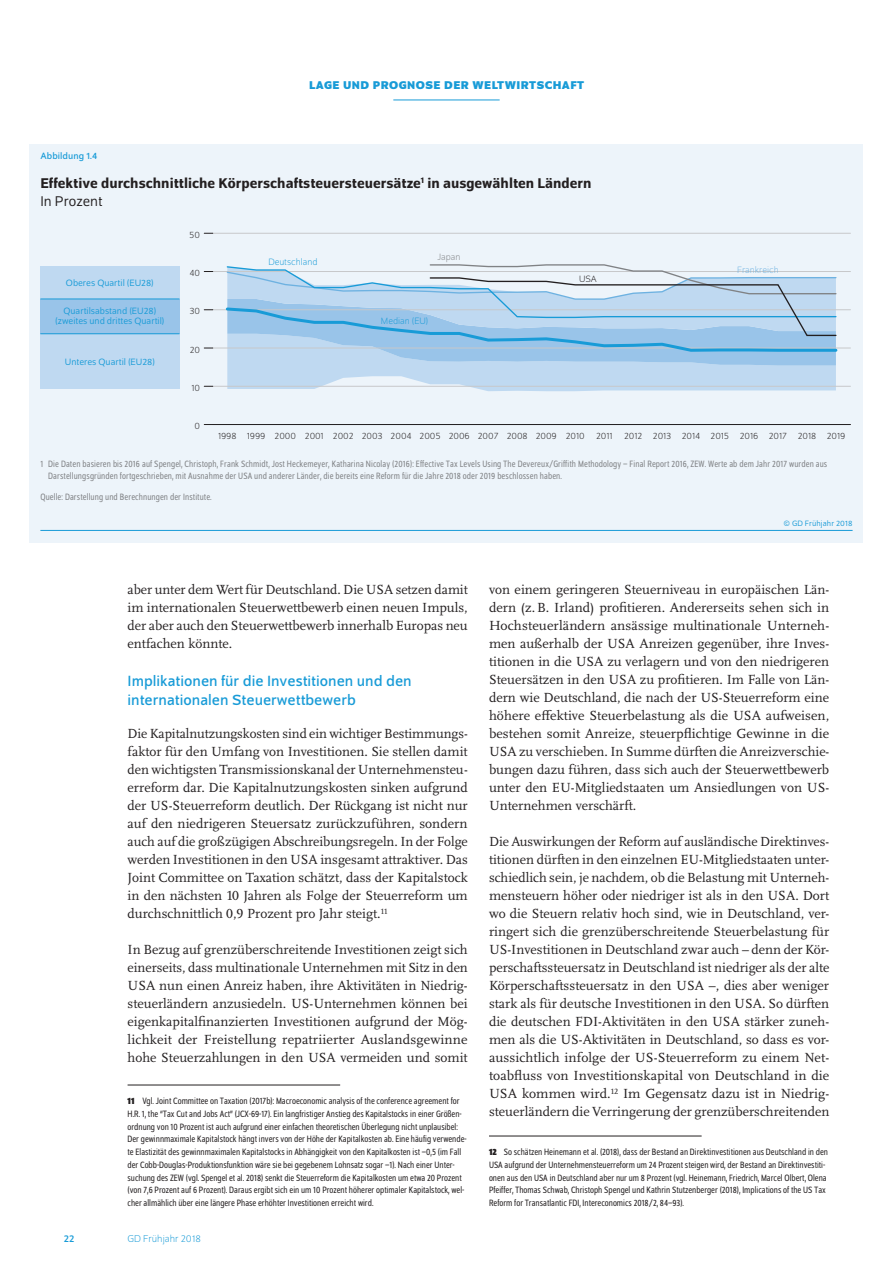
<style>
.page{position:relative;width:893px;height:1263px;background:#fff}
.page>*{position:absolute;margin:0;border:0;box-sizing:border-box;transform-origin:0 0}
.t1{font:15.75px/19.5px "Schumpeter";color:#189bd7}
.t2{font:500 15px "Schumpeter";color:#231f20}
.t3{font:15px "Schumpeter Blond";color:#231f20}
.t4{font:13.8px/18px "Scala Pro";color:#231f20;text-align:justify}
.t5{font:700 12px "Schumpeter";color:#189bd7}
.t6{font:300 10.5px "Schumpeter";color:#189bd7}
.t7{font:10.5px "Schumpeter";color:#189bd7}
.t8{font:semi-condensed 9.75px/12.8px "Schumpeter Blond";color:#231f20}
.t9{font:semi-condensed 9.75px/12px "Schumpeter Blond";letter-spacing:.01em;color:#808285}
.t10{font:300 9.75px "Schumpeter";color:#231f20}
.t11{font:9.75px/9.8px "Schumpeter Blond";color:#189bd7;text-align:center}
.t12{font:300 9.75px "Schumpeter";color:#189bd7}
.t13{font:9.75px "Schumpeter";letter-spacing:.01em;color:#189bd7}
.t14{font:300 9.75px "Schumpeter";letter-spacing:-.005em;color:#6eb2e1}
.t15{font:300 9.75px "Schumpeter";color:#808285}
.t16{font:8.25px "Schumpeter Blond";letter-spacing:.01em;color:#189bd7}
.s1{font-family:"Schumpeter";font-weight:700}
</style>
<div class="page">
<hr style="left:393px;top:100px;width:107px;height:1px;background:#189bd7">
<hr style="left:489px;top:1135px;width:213px;height:1px;background:#231f20">
<hr style="left:128px;top:1084px;width:212px;height:1px;background:#231f20">
<div style="left:30px;top:144px;width:833px;height:399px;background:#edf4fa"></div>
<div style="left:40px;top:267px;width:139px;height:32px;background:#bfd9f1"></div>
<div style="left:40px;top:334px;width:139px;height:55px;background:#bfd9f1"></div>
<div style="left:40px;top:299px;width:139px;height:35px;background:#99c4e9"></div>
<hr style="left:213px;top:386px;width:637px;height:1px;background:#c7c8ca">
<hr style="left:213px;top:348px;width:637px;height:1px;background:#c7c8ca">
<hr style="left:213px;top:309px;width:637px;height:1px;background:#c7c8ca">
<hr style="left:213px;top:271px;width:637px;height:1px;background:#c7c8ca">
<hr style="left:213px;top:233px;width:637px;height:1px;background:#c7c8ca">
<hr style="left:213px;top:424px;width:637px;height:1px;background:#231f20">
<svg style="left:224px;top:264px;width:615px;height:127px"></svg>
<hr style="left:40px;top:299px;width:139px;height:1px;background:#189bd7">
<hr style="left:40px;top:333px;width:139px;height:1px;background:#189bd7">
<hr style="left:40px;top:530px;width:813px;height:1px;background:#189bd7">
<p class="t5" style="left:309px;top:79px;width:16px">LAGE</p>
<p class="t5" style="left:343px;top:79px;width:10px">UND</p>
<p class="t5" style="left:373px;top:79px;width:18px">PROGNOSE</p>
<p class="t5" style="left:444px;top:79px;width:9px">DER</p>
<p class="t5" style="left:472px;top:79px;width:21px">WELTWIRTSCHAFT</p>
<p class="t13" style="left:40px;top:151px;width:58px">Abbildung 1.4</p>
<p class="t2" style="left:40px;top:175px;width:553px">Effektive durchschnittliche Körperschaftsteuersteuersätze<sup>1</sup> in ausgewählten Ländern</p>
<p class="t3" style="left:40px;top:194px;width:64px">In Prozent</p>
<p class="t11" style="left:66px;top:278px;width:89px">Oberes Quartil (EU28)</p>
<p class="t11" style="left:55px;top:307px;width:111px">Quartilsabstand (EU28) (zweites und drittes Quartil)</p>
<p class="t11" style="left:65px;top:357px;width:92px">Unteres Quartil (EU28)</p>
<p class="t10" style="left:189px;top:230px;width:12px">50</p>
<p class="t10" style="left:189px;top:268px;width:12px">40</p>
<p class="t10" style="left:189px;top:307px;width:12px">30</p>
<p class="t10" style="left:190px;top:345px;width:12px">20</p>
<p class="t10" style="left:191px;top:383px;width:10px">10</p>
<p class="t10" style="left:194px;top:421px;width:7px">0</p>
<p class="t12" style="left:268px;top:257px;width:51px">Deutschland</p>
<p class="t15" style="left:438px;top:253px;width:24px">Japan</p>
<p class="t12" style="left:381px;top:317px;width:49px">Median (EU)</p>
<p class="t10" style="left:579px;top:274px;width:19px">USA</p>
<p class="t14" style="left:737px;top:265px;width:43px">Frankreich</p>
<p class="t10" style="left:218px;top:431px;width:629px">1998 1999 2000 2001 2002 2003 2004 2005 2006 2007 2008 2009 2010 2011 2012 2013 2014 2015 2016 2017 2018 2019</p>
<p class="t9" style="left:48px;top:458px;width:781px;text-indent:-8px">1 Die Daten basieren bis 2016 auf Spengel, Christoph, Frank Schmidt, Jost Heckemeyer, Katharina Nicolay (2016): Effective Tax Levels Using The Devereux/Griffith Methodology – Final Report 2016, ZEW. Werte ab dem Jahr 2017 wurden aus<br>Darstellungsgründen fortgeschrieben, mit Ausnahme der USA und anderer Länder, die bereits eine Reform für die Jahre 2018 oder 2019 beschlossen haben.</p>
<p class="t9" style="left:40px;top:491px;width:173px">Quelle: Darstellung und Berechnungen der Institute.</p>
<p class="t16" style="left:784px;top:519px;width:70px">© GD Frühjahr 2018</p>
<p class="t4" style="left:128px;top:580px;width:342px">aber unter dem Wert für Deutschland. Die USA setzen damit im internationalen Steuerwettbewerb einen neuen Impuls, der aber auch den Steuerwettbewerb innerhalb Europas neu entfachen könnte.</p>
<p class="t1" style="left:128px;top:671px;width:286px">Implikationen für die Investitionen und den internationalen Steuerwettbewerb</p>
<p class="t4" style="left:128px;top:724px;width:342px">Die Kapitalnutzungskosten sind ein wichtiger Bestimmungs&shy;faktor für den Umfang von Investitionen. Sie stellen damit den wichtigsten Transmissionskanal der Unternehmensteu&shy;erreform dar. Die Kapitalnutzungskosten sinken aufgrund der US-Steuerreform deutlich. Der Rückgang ist nicht nur auf den niedrigeren Steuersatz zurückzuführen, sondern auch auf die großzügigen Abschreibungsregeln. In der Folge werden Investitionen in den USA insgesamt attraktiver. Das Joint Committee on Taxation schätzt, dass der Kapitalstock in den nächsten 10 Jahren als Folge der Steuerreform um durchschnittlich 0,9 Prozent pro Jahr steigt.<sup>11</sup></p>
<p class="t4" style="left:128px;top:940px;width:342px">In Bezug auf grenzüberschreitende Investitionen zeigt sich einerseits, dass multinationale Unternehmen mit Sitz in den USA nun einen Anreiz haben, ihre Aktivitäten in Niedrig&shy;steuerländern anzusiedeln. US-Unternehmen können bei eigenkapitalfinanzierten Investitionen aufgrund der Mög&shy;lichkeit der Freistellung repatriierter Auslandsgewinne hohe Steuerzahlungen in den USA vermeiden und somit</p>
<p class="t8" style="left:128px;top:1095px;width:341px"><span class="s1">11</span> Vgl. Joint Committee on Taxation (2017b): Macroeconomic analysis of the conference agreement for H.R. 1, the “Tax Cut and Jobs Act” (JCX-69-17). Ein langfristiger Anstieg des Kapitalstocks in einer Größen&shy;ordnung von 10 Prozent ist auch aufgrund einer einfachen theoretischen Überlegung nicht unplausibel:<br>Der gewinnmaximale Kapitalstock hängt invers von der Höhe der Kapitalkosten ab. Eine häufig verwende&shy;te Elastizität des gewinnmaximalen Kapitalstocks in Abhängigkeit von den Kapitalkosten ist –0,5 (im Fall der Cobb-Douglas-Produktionsfunktion wäre sie bei gegebenem Lohnsatz sogar –1). Nach einer Unter&shy;suchung des ZEW (vgl. Spengel et al. 2018) senkt die Steuerreform die Kapitalkosten um etwa 20 Prozent (von 7,6 Prozent auf 6 Prozent). Daraus ergibt sich ein um 10 Prozent höherer optimaler Kapitalstock, wel&shy;cher allmählich über eine längere Phase erhöhter Investitionen erreicht wird.</p>
<p class="t7" style="left:64px;top:1233px;width:12px">22</p>
<p class="t6" style="left:128px;top:1234px;width:75px">GD Frühjahr 2018</p>
<p class="t4" style="left:489px;top:580px;width:342px">von einem geringeren Steuerniveau in europäischen Län&shy;dern (z.B. Irland) profitieren. Andererseits sehen sich in Hochsteuerländern ansässige multinationale Unterneh&shy;men außerhalb der USA Anreizen gegenüber, ihre Inves&shy;titionen in die USA zu verlagern und von den niedrigeren Steuersätzen in den USA zu profitieren. Im Falle von Län&shy;dern wie Deutschland, die nach der US-Steuerreform eine höhere effektive Steuerbelastung als die USA aufweisen, bestehen somit Anreize, steuerpflichtige Gewinne in die USA zu verschieben. In Summe dürften die Anreizverschie&shy;bungen dazu führen, dass sich auch der Steuerwettbewerb unter den EU-Mitgliedstaaten um Ansiedlungen von US-Unternehmen verschärft.</p>
<p class="t4" style="left:489px;top:832px;width:342px">Die Auswirkungen der Reform auf ausländische Direktinves&shy;titionen dürften in den einzelnen EU-Mitgliedstaaten unter&shy;schiedlich sein, je nachdem, ob die Belastung mit Unterneh&shy;mensteuern höher oder niedriger ist als in den USA. Dort wo die Steuern relativ hoch sind, wie in Deutschland, ver&shy;ringert sich die grenzüberschreitende Steuerbelastung für US-Investitionen in Deutschland zwar auch – denn der Kör&shy;perschaftssteuersatz in Deutschland ist niedriger als der alte Körperschaftssteuersatz in den USA –, dies aber weniger stark als für deutsche Investitionen in den USA. So dürften die deutschen FDI-Aktivitäten in den USA stärker zuneh&shy;men als die US-Aktivitäten in Deutschland, so dass es vor&shy;aussichtlich infolge der US-Steuerreform zu einem Net&shy;toabfluss von Investitionskapital von Deutschland in die USA kommen wird.<sup>12</sup> Im Gegensatz dazu ist in Niedrig&shy;steuerländern die Verringerung der grenzüberschreitenden</p>
<p class="t8" style="left:489px;top:1146px;width:341px"><span class="s1">12</span> So schätzen Heinemann et al. (2018), dass der Bestand an Direktinvestitionen aus Deutschland in den USA aufgrund der Unternehmensteuerreform um 24 Prozent steigen wird, der Bestand an Direktinvestiti&shy;onen aus den USA in Deutschland aber nur um 8 Prozent (vgl. Heinemann, Friedrich, Marcel Olbert, Olena Pfeiffer, Thomas Schwab, Christoph Spengel und Kathrin Stutzenberger (2018), Implications of the US Tax Reform for Transatlantic FDI, Intereconomics 2018/2, 84–93).</p>
</div>
